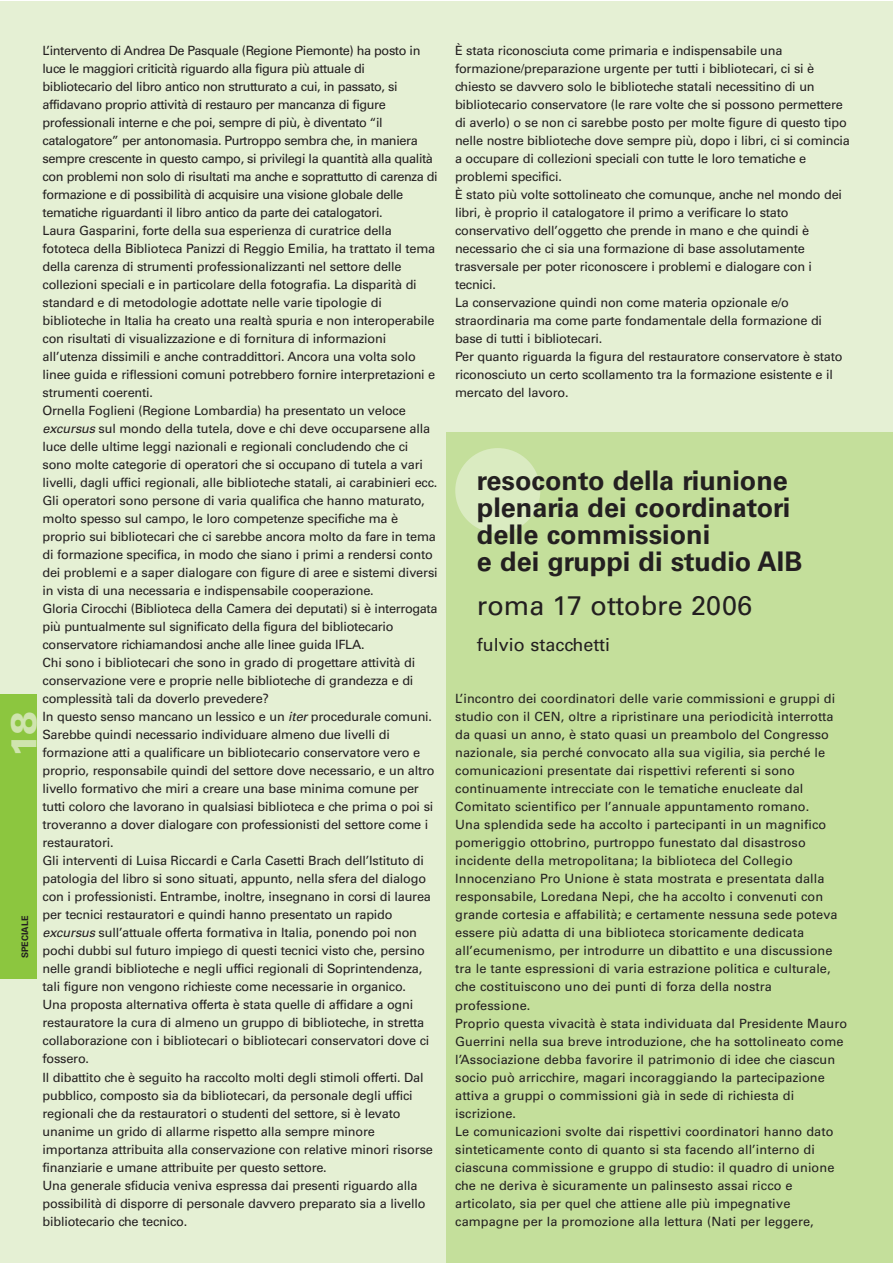
<style>
.page{position:relative;width:893px;height:1263px;background:#fff}
.page>*{position:absolute;margin:0;border:0;box-sizing:border-box;transform-origin:0 0}
.t1{font:900 36px "Univers";color:#cfe4ae}
.t2{font:700 27px/27px "Univers";color:#231f20}
.t3{font:27px "Univers";color:#231f20}
.t4{font:18px "Univers";color:#231f20}
.t5{font:12.75px/18px "Univers";letter-spacing:-.015em;color:#231f20}
.t6{font:12.75px/18px "Univers";letter-spacing:.005em;color:#231f20}
.t7{font:700 9px "Univers";color:#231f20}
.s1{font-style:italic}
</style>
<div class="page">
<div style="left:0;top:1px;width:893px;height:1262px;background:#e5f0d4"></div>
<div style="left:446px;top:433px;width:447px;height:830px;background:#c4df9b"></div>
<div style="left:0;top:694px;width:36px;height:285px;background:#8cc63f"></div>
<div style="left:455px;top:448px;width:85px;height:85px;background:#daebc1;border-radius:50%"></div>
<p class="t5" style="left:43px;top:43px;width:397px">L’intervento di Andrea De Pasquale (Regione Piemonte) ha posto in luce le maggiori criticità riguardo alla figura più attuale di bibliotecario del libro antico non strutturato a cui, in passato, si affidavano proprio attività di restauro per mancanza di figure professionali interne e che poi, sempre di più, è diventato “il catalogatore” per antonomasia. Purtroppo sembra che, in maniera sempre crescente in questo campo, si privilegi la quantità alla qualità con problemi non solo di risultati ma anche e soprattutto di carenza di formazione e di possibilità di acquisire una visione globale delle tematiche riguardanti il libro antico da parte dei catalogatori.<br>Laura Gasparini, forte della sua esperienza di curatrice della fototeca della Biblioteca Panizzi di Reggio Emilia, ha trattato il tema della carenza di strumenti professionalizzanti nel settore delle collezioni speciali e in particolare della fotografia. La disparità di standard e di metodologie adottate nelle varie tipologie di biblioteche in Italia ha creato una realtà spuria e non interoperabile con risultati di visualizzazione e di fornitura di informazioni all’utenza dissimili e anche contraddittori. Ancora una volta solo linee guida e riflessioni comuni potrebbero fornire interpretazioni e strumenti coerenti.<br>Ornella Foglieni (Regione Lombardia) ha presentato un veloce <span class="s1">excursus</span> sul mondo della tutela, dove e chi deve occuparsene alla luce delle ultime leggi nazionali e regionali concludendo che ci sono molte categorie di operatori che si occupano di tutela a vari livelli, dagli uffici regionali, alle biblioteche statali, ai carabinieri ecc.<br>Gli operatori sono persone di varia qualifica che hanno maturato, molto spesso sul campo, le loro competenze specifiche ma è proprio sui bibliotecari che ci sarebbe ancora molto da fare in tema di formazione specifica, in modo che siano i primi a rendersi conto dei problemi e a saper dialogare con figure di aree e sistemi diversi in vista di una necessaria e indispensabile cooperazione.<br>Gloria Cirocchi (Biblioteca della Camera dei deputati) si è interrogata più puntualmente sul significato della figura del bibliotecario conservatore richiamandosi anche alle linee guida IFLA.<br>Chi sono i bibliotecari che sono in grado di progettare attività di conservazione vere e proprie nelle biblioteche di grandezza e di complessità tali da doverlo prevedere?<br>In questo senso mancano un lessico e un <span class="s1">iter</span> procedurale comuni.<br>Sarebbe quindi necessario individuare almeno due livelli di formazione atti a qualificare un bibliotecario conservatore vero e proprio, responsabile quindi del settore dove necessario, e un altro livello formativo che miri a creare una base minima comune per tutti coloro che lavorano in qualsiasi biblioteca e che prima o poi si troveranno a dover dialogare con professionisti del settore come i restauratori.<br>Gli interventi di Luisa Riccardi e Carla Casetti Brach dell’Istituto di patologia del libro si sono situati, appunto, nella sfera del dialogo con i professionisti. Entrambe, inoltre, insegnano in corsi di laurea per tecnici restauratori e quindi hanno presentato un rapido <span class="s1">excursus</span> sull’attuale offerta formativa in Italia, ponendo poi non pochi dubbi sul futuro impiego di questi tecnici visto che, persino nelle grandi biblioteche e negli uffici regionali di Soprintendenza, tali figure non vengono richieste come necessarie in organico.<br>Una proposta alternativa offerta è stata quelle di affidare a ogni restauratore la cura di almeno un gruppo di biblioteche, in stretta collaborazione con i bibliotecari o bibliotecari conservatori dove ci fossero.<br>Il dibattito che è seguito ha raccolto molti degli stimoli offerti. Dal pubblico, composto sia da bibliotecari, da personale degli uffici regionali che da restauratori o studenti del settore, si è levato unanime un grido di allarme rispetto alla sempre minore importanza attribuita alla conservazione con relative minori risorse finanziarie e umane attribuite per questo settore.<br>Una generale sfiducia veniva espressa dai presenti riguardo alla possibilità di disporre di personale davvero preparato sia a livello bibliotecario che tecnico.</p>
<h1 class="t1" style="left:11px;top:757px;width:47px;rotate:-90deg">18</h1>
<p class="t7" style="left:22px;top:958px;width:44px;rotate:-90deg">SPECIALE</p>
<p class="t5" style="left:455px;top:43px;width:396px">È stata riconosciuta come primaria e indispensabile una formazione/preparazione urgente per tutti i bibliotecari, ci si è chiesto se davvero solo le biblioteche statali necessitino di un bibliotecario conservatore (le rare volte che si possono permettere di averlo) o se non ci sarebbe posto per molte figure di questo tipo nelle nostre biblioteche dove sempre più, dopo i libri, ci si comincia a occupare di collezioni speciali con tutte le loro tematiche e problemi specifici.<br>È stato più volte sottolineato che comunque, anche nel mondo dei libri, è proprio il catalogatore il primo a verificare lo stato conservativo dell’oggetto che prende in mano e che quindi è necessario che ci sia una formazione di base assolutamente trasversale per poter riconoscere i problemi e dialogare con i tecnici.<br>La conservazione quindi non come materia opzionale e/o straordinaria ma come parte fondamentale della formazione di base di tutti i bibliotecari.<br>Per quanto riguarda la figura del restauratore conservatore è stato riconosciuto un certo scollamento tra la formazione esistente e il mercato del lavoro.</p>
<h2 class="t2" style="left:477px;top:469px;width:327px">resoconto della riunione plenaria dei coordinatori delle commissioni<br>e dei gruppi di studio AIB</h2>
<h2 class="t3" style="left:477px;top:595px;width:277px">roma 17 ottobre 2006</h2>
<h3 class="t4" style="left:477px;top:638px;width:135px">fulvio stacchetti</h3>
<p class="t6" style="left:455px;top:691px;width:393px">L’incontro dei coordinatori delle varie commissioni e gruppi di studio con il CEN, oltre a ripristinare una periodicità interrotta da quasi un anno, è stato quasi un preambolo del Congresso nazionale, sia perché convocato alla sua vigilia, sia perché le comunicazioni presentate dai rispettivi referenti si sono continuamente intrecciate con le tematiche enucleate dal Comitato scientifico per l’annuale appuntamento romano.<br>Una splendida sede ha accolto i partecipanti in un magnifico pomeriggio ottobrino, purtroppo funestato dal disastroso incidente della metropolitana; la biblioteca del Collegio Innocenziano Pro Unione è stata mostrata e presentata dalla responsabile, Loredana Nepi, che ha accolto i convenuti con grande cortesia e affabilità; e certamente nessuna sede poteva essere più adatta di una biblioteca storicamente dedicata all’ecumenismo, per introdurre un dibattito e una discussione tra le tante espressioni di varia estrazione politica e culturale, che costituiscono uno dei punti di forza della nostra professione.<br>Proprio questa vivacità è stata individuata dal Presidente Mauro Guerrini nella sua breve introduzione, che ha sottolineato come l’Associazione debba favorire il patrimonio di idee che ciascun socio può arricchire, magari incoraggiando la partecipazione attiva a gruppi o commissioni già in sede di richiesta di iscrizione.<br>Le comunicazioni svolte dai rispettivi coordinatori hanno dato sinteticamente conto di quanto si sta facendo all’interno di ciascuna commissione e gruppo di studio: il quadro di unione che ne deriva è sicuramente un palinsesto assai ricco e articolato, sia per quel che attiene alle più impegnative campagne per la promozione alla lettura (Nati per leggere,</p>
</div>
